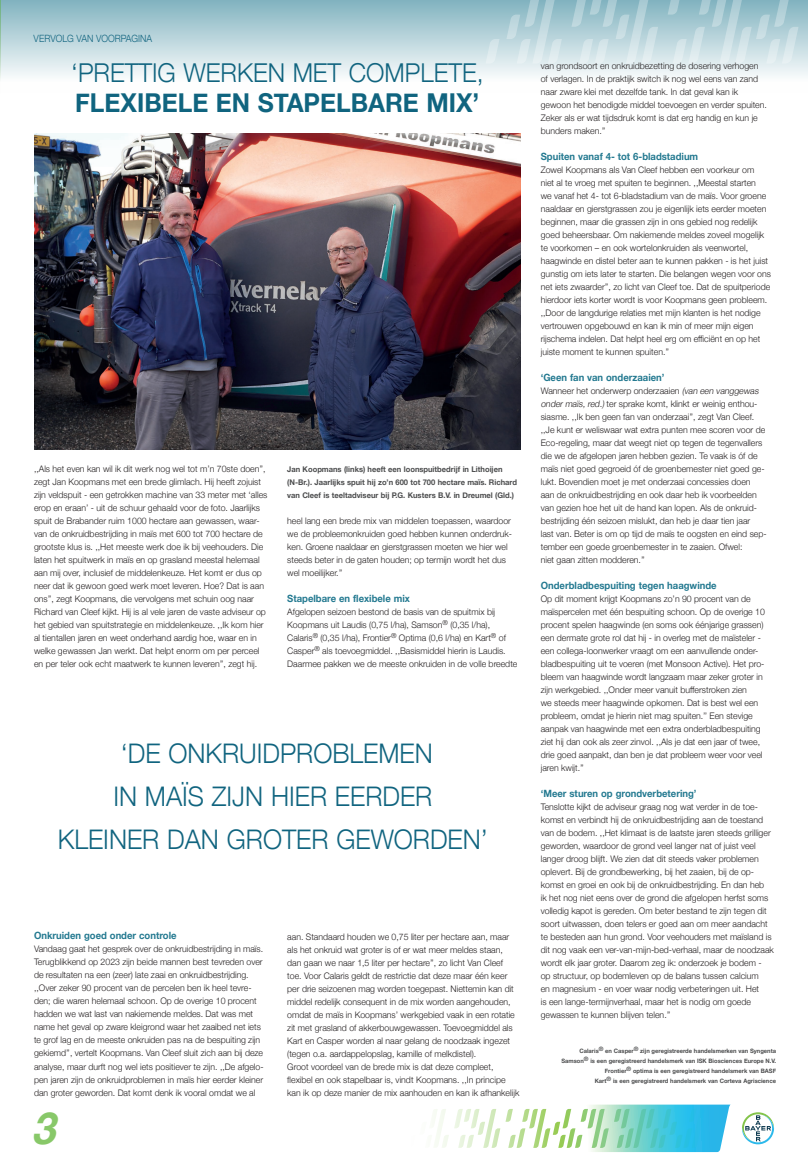
<style>
.page{position:relative;width:808px;height:1174px;background:#fff}
.page>*{position:absolute;margin:0;border:0;box-sizing:border-box;transform-origin:0 0}
.t1{font:italic 700 44.3px "Helvetica Neue";color:#88c869;scale:.95 1}
.t2{font:300 27px/43px "Helvetica Neue";color:#10647f;text-align:center;scale:.95 1}
.t3{font:300 26px "Helvetica Neue";color:#10647f;scale:.95 1}
.t4{font:700 26px "Helvetica Neue";color:#10647f;scale:.95 1}
.t5{font:700 10px "Helvetica Neue";color:#237990;scale:.95 1}
.t6{font:300 10px "Helvetica Neue";color:#10647f;scale:.9 1}
.t7{font:300 9px/13px "Helvetica Neue";color:#231f20}
.t8{font:700 7.8px/13px "Helvetica Neue";color:#4b4c4d}
.t9{font:700 6px/10px "Helvetica Neue";color:#4b4c4d;text-align:right}
.s1{font-style:italic}
</style>
<div class="page">
<svg style="left:0;top:0;width:808px;height:80px;background:#c2dae0"></svg>
<svg style="left:486px;top:0;width:312px;height:63px;background:#b7d3da"></svg>
<svg style="left:434px;top:1104px;width:340px;height:48px"></svg>
<img style="left:34px;top:134px;width:487px;height:315px">
<p class="t6" style="left:34px;top:31px;width:133px">VERVOLG VAN VOORPAGINA</p>
<h3 class="t3" style="left:71px;top:51px;width:436px">‘PRETTIG WERKEN MET COMPLETE,</h3>
<h3 class="t4" style="left:75px;top:82px;width:427px">FLEXIBELE EN STAPELBARE MIX’</h3>
<p class="t7" style="left:34px;top:461px;width:235px">,,Als het even kan wil ik dit werk nog wel tot m’n 70ste doen’’, zegt Jan Koopmans met een brede glimlach. Hij heeft zojuist zijn veldspuit - een getrokken machine van 33 meter met ‘alles erop en eraan’ - uit de schuur gehaald voor de foto. Jaarlijks spuit de Brabander ruim 1000 hectare aan gewassen, waar&shy;van de onkruidbestrijding in maïs met 600 tot 700 hectare de grootste klus is. ,,Het meeste werk doe ik bij veehouders. Die laten het spuitwerk in maïs en op grasland meestal helemaal aan mij over, inclusief de middelenkeuze. Het komt er dus op neer dat ik gewoon goed werk moet leveren. Hoe? Dat is aan ons’’, zegt Koopmans, die vervolgens met schuin oog naar Richard van Cleef kijkt. Hij is al vele jaren de vaste adviseur op het gebied van spuitstrategie en middelenkeuze. ,,Ik kom hier al tientallen jaren en weet onderhand aardig hoe, waar en in welke gewassen Jan werkt. Dat helpt enorm om per perceel en per teler ook echt maatwerk te kunnen leveren’’, zegt hij.</p>
<p class="t8" style="left:287px;top:463px;width:231px">Jan Koopmans (links) heeft een loonspuitbedrijf in Lithoijen (N-Br.). Jaarlijks spuit hij zo’n 600 tot 700 hectare maïs. Richard van Cleef is teeltadviseur bij P.G. Kusters B.V. in Dreumel (Gld.)</p>
<p class="t7" style="left:287px;top:513px;width:226px">heel lang een brede mix van middelen toepassen, waardoor we de probleemonkruiden goed hebben kunnen onderdruk&shy;ken. Groene naaldaar en gierstgrassen moeten we hier wel steeds beter in de gaten houden; op termijn wordt het dus wel moeilijker.’’</p>
<p class="t5" style="left:287px;top:590px;width:131px">Stapelbare en flexibele mix</p>
<p class="t7" style="left:287px;top:604px;width:232px">Afgelopen seizoen bestond de basis van de spuitmix bij Koopmans uit Laudis (0,75 l/ha), Samson<sup>®</sup> (0,35 l/ha), Calaris<sup>®</sup> (0,35 l/ha), Frontier<sup>®</sup> Optima (0,6 l/ha) en Kart<sup>®</sup> of Casper<sup>®</sup> als toevoegmiddel. ,,Basismiddel hierin is Laudis.<br>Daarmee pakken we de meeste onkruiden in de volle breedte</p>
<h2 class="t2" style="left:58px;top:730px;width:454px">‘DE ONKRUIDPROBLEMEN<br>IN MAÏS ZIJN HIER EERDER<br>KLEINER DAN GROTER GEWORDEN’</h2>
<p class="t5" style="left:34px;top:928px;width:152px">Onkruiden goed onder controle</p>
<p class="t7" style="left:34px;top:942px;width:231px">Vandaag gaat het gesprek over de onkruidbestrijding in maïs.<br>Terugblikkend op 2023 zijn beide mannen best tevreden over de resultaten na een (zeer) late zaai en onkruidbestrijding. ,,Over zeker 90 procent van de percelen ben ik heel tevre&shy;den; die waren helemaal schoon. Op de overige 10 procent hadden we wat last van nakiemende meldes. Dat was met name het geval op zware kleigrond waar het zaaibed net iets te grof lag en de meeste onkruiden pas na de bespuiting zijn gekiemd’’, vertelt Koopmans. Van Cleef sluit zich aan bij deze analyse, maar durft nog wel iets positiever te zijn. ,,De afgelo&shy;pen jaren zijn de onkruidproblemen in maïs hier eerder kleiner dan groter geworden. Dat komt denk ik vooral omdat we al</p>
<h1 class="t1" style="left:32px;top:1093px;width:42px">3</h1>
<p class="t7" style="left:287px;top:929px;width:234px">aan. Standaard houden we 0,75 liter per hectare aan, maar als het onkruid wat groter is of er wat meer meldes staan,<br>dan gaan we naar 1,5 liter per hectare’’, zo licht Van Cleef toe. Voor Calaris geldt de restrictie dat deze maar één keer per drie seizoenen mag worden toegepast. Niettemin kan dit middel redelijk consequent in de mix worden aangehouden, omdat de maïs in Koopmans’ werkgebied vaak in een rotatie zit met grasland of akkerbouwgewassen. Toevoegmiddel als Kart en Casper worden al naar gelang de noodzaak ingezet (tegen o.a. aardappelopslag, kamille of melkdistel).<br>Groot voordeel van de brede mix is dat deze compleet, flexibel en ook stapelbaar is, vindt Koopmans. ,,In principe kan ik op deze manier de mix aanhouden en kan ik afhankelijk</p>
<p class="t7" style="left:541px;top:58px;width:228px">van grondsoort en onkruidbezetting de dosering verhogen of verlagen. In de praktijk switch ik nog wel eens van zand naar zware klei met dezelfde tank. In dat geval kan ik gewoon het benodigde middel toevoegen en verder spuiten.<br>Zeker als er wat tijdsdruk komt is dat erg handig en kun je bunders maken.’’</p>
<p class="t5" style="left:541px;top:148px;width:167px">Spuiten vanaf 4- tot 6-bladstadium</p>
<p class="t7" style="left:541px;top:162px;width:232px">Zowel Koopmans als Van Cleef hebben een voorkeur om<br>niet al te vroeg met spuiten te beginnen. ,,Meestal starten<br>we vanaf het 4- tot 6-bladstadium van de maïs. Voor groene naaldaar en gierstgrassen zou je eigenlijk iets eerder moeten beginnen, maar die grassen zijn in ons gebied nog redelijk goed beheersbaar. Om nakiemende meldes zoveel mogelijk te voorkomen – en ook wortelonkruiden als veenwortel, haagwinde en distel beter aan te kunnen pakken - is het juist gunstig om iets later te starten. Die belangen wegen voor ons net iets zwaarder’’, zo licht van Cleef toe. Dat de spuitperiode hierdoor iets korter wordt is voor Koopmans geen probleem. ,,Door de langdurige relaties met mijn klanten is het nodige vertrouwen opgebouwd en kan ik min of meer mijn eigen rijschema indelen. Dat helpt heel erg om efficiënt en op het juiste moment te kunnen spuiten.’’</p>
<p class="t5" style="left:541px;top:369px;width:132px">‘Geen fan van onderzaaien’</p>
<p class="t7" style="left:541px;top:383px;width:227px">Wanneer het onderwerp onderzaaien <span class="s1">(van een vanggewas ondermaïs,red.)</span>ter sprake komt, klinkt er weinig enthou&shy;siasme. ,,Ik ben geen fan van onderzaai’’, zegt Van Cleef. ,,Je kunt er weliswaar wat extra punten mee scoren voor de Eco-regeling, maar dat weegt niet op tegen de tegenvallers die we de afgelopen jaren hebben gezien. Te vaak is óf de maïs niet goed gegroeid óf de groenbemester niet goed ge&shy;lukt. Bovendien moet je met onderzaai concessies doen<br>aan de onkruidbestrijding en ook daar heb ik voorbeelden van gezien hoe het uit de hand kan lopen. Als de onkruid&shy;bestrijding één seizoen mislukt, dan heb je daar tien jaar<br>last van. Beter is om op tijd de maïs te oogsten en eind sep&shy;tember een goede groenbemester in te zaaien. Ofwel:<br>niet gaan zitten modderen.’’</p>
<p class="t5" style="left:541px;top:577px;width:187px">Onderbladbespuiting tegen haagwinde</p>
<p class="t7" style="left:541px;top:591px;width:226px">Op dit moment krijgt Koopmans zo’n 90 procent van de maïspercelen met één bespuiting schoon. Op de overige 10 procent spelen haagwinde (en soms ook éénjarige grassen) een dermate grote rol dat hij - in overleg met de maïsteler - een collega-loonwerker vraagt om een aanvullende onder&shy;bladbespuiting uit te voeren (met Monsoon Active). Het pro&shy;bleem van haagwinde wordt langzaam maar zeker groter in zijn werkgebied. ,,Onder meer vanuit bufferstroken zien<br>we steeds meer haagwinde opkomen. Dat is best wel een probleem, omdat je hierin niet mag spuiten.’’ Een stevige aanpak van haagwinde met een extra onderbladbespuiting ziet hij dan ook als zeer zinvol. ,,Als je dat een jaar of twee, drie goed aanpakt, dan ben je dat probleem weer voor veel jaren kwijt.’’</p>
<p class="t5" style="left:541px;top:785px;width:166px">‘Meer sturen op grondverbetering’</p>
<p class="t7" style="left:541px;top:799px;width:235px">Tenslotte kijkt de adviseur graag nog wat verder in de toe&shy;komst en verbindt hij de onkruidbestrijding aan de toestand van de bodem. ,,Het klimaat is de laatste jaren steeds grilliger geworden, waardoor de grond veel langer nat of juist veel langer droog blijft. We zien dat dit steeds vaker problemen oplevert. Bij de grondbewerking, bij het zaaien, bij de op&shy;komst en groei en ook bij de onkruidbestrijding. En dan heb<br>ik het nog niet eens over de grond die afgelopen herfst soms volledig kapot is gereden. Om beter bestand te zijn tegen dit soort uitwassen, doen telers er goed aan om meer aandacht te besteden aan hun grond. Voor veehouders met maïsland is dit nog vaak een ver-van-mijn-bed-verhaal, maar de noodzaak wordt elk jaar groter. Daarom zeg ik: onderzoek je bodem -<br>op structuur, op bodemleven op de balans tussen calcium<br>en magnesium - en voer waar nodig verbeteringen uit. Het<br>is een lange-termijnverhaal, maar het is nodig om goede gewassen te kunnen blijven telen.’’</p>
<p class="t9" style="left:561px;top:1046px;width:216px">Calaris® en Casper® zijn geregistreerde handelsmerken van Syngenta Samson® is een geregistreerd handelsmerk van ISK Biosciences Europe N.V.<br>Frontier® optima is een geregistreerd handelsmerk van BASF<br>Kart® is een geregistreerd handelsmerk van Corteva Agriscience</p>
</div>
